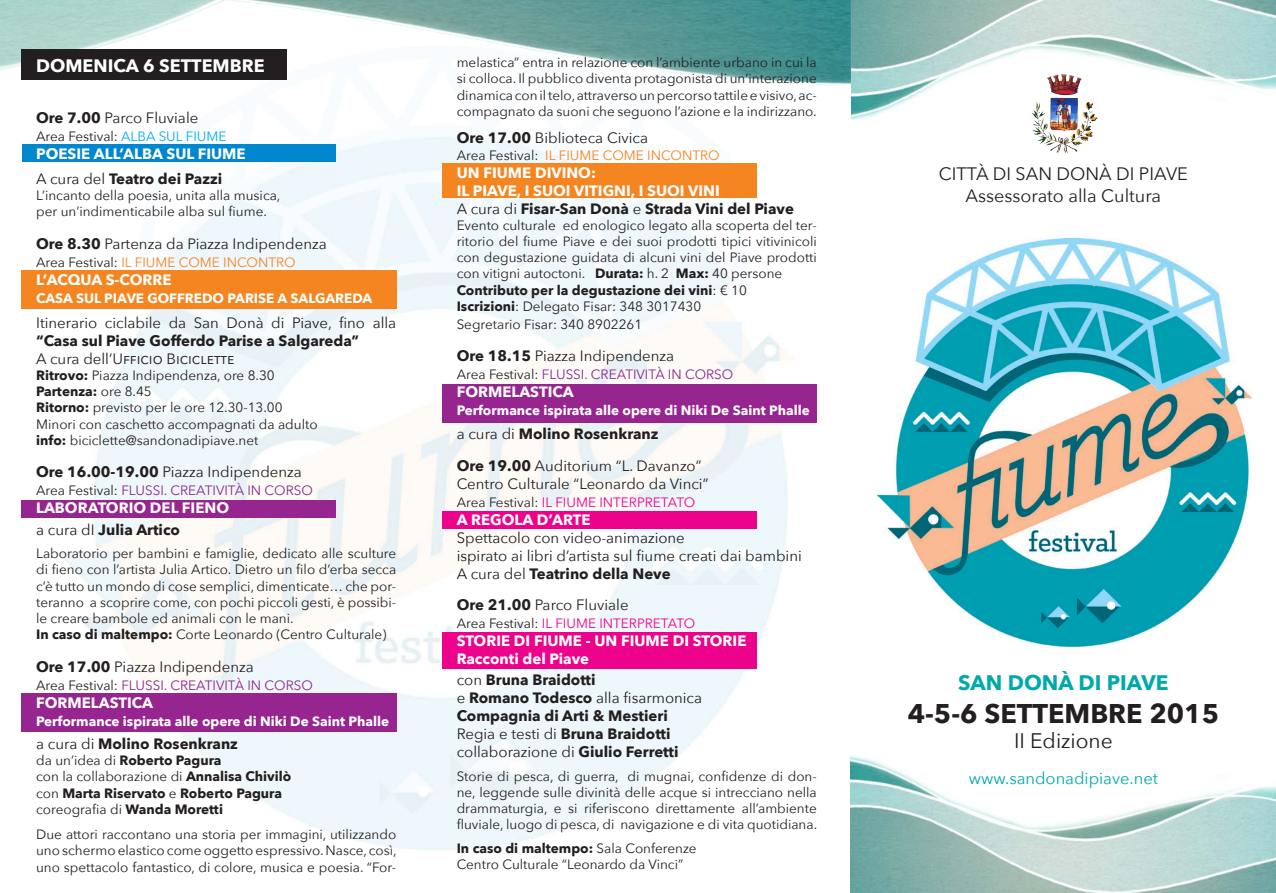
<style>
.page{position:relative;width:1276px;height:893px;background:#fff}
.page>*{position:absolute;margin:0;border:0;box-sizing:border-box;transform-origin:0 0}
.t1{font:700 27px "Avenir Next";color:#231f20}
.t2{font:700 21px "Avenir Next";color:#00a9ab}
.t3{font:21px "Avenir Next";color:#231f20}
.t4{font:18px "Avenir Next";color:#231f20}
.t5{font:700 18px "Avenir Next";color:#fff}
.t6{font:16.5px "Avenir Next";color:#00a9ab}
.t7{font:15px/18px "Avenir Next";color:#231f20}
.t8{font:700 15px "Avenir Next";color:#231f20}
.t9{font:700 15px "Avenir Next";color:#fff}
.t10{font:13.5px/16.2px "Avenir Next";color:#231f20;text-align:justify}
.t11{font:700 13.5px "Avenir Next";color:#231f20}
.t12{font:700 13.5px "Avenir Next";color:#fff}
.t13{font:13.5px "Avenir Next";color:#8a278f}
.t14{font:13.5px "Avenir Next";color:#f58520}
.t15{font:13.5px "Avenir Next";color:#ed028c}
.s1{font-weight:700}
.s2{color:#00aeef}
.s3{font-weight:400}
.s4{color:#231f20}
</style>
<div class="page">
<img style="left:56px;top:126px;width:738px;height:724px">
<img style="left:851px;top:0;width:425px;height:121px">
<img style="left:1031px;top:74px;width:66px;height:80px">
<img style="left:850px;top:755px;width:426px;height:138px">
<img style="left:877px;top:239px;width:374px;height:409px">
<img style="left:0;top:0;width:850px;height:86px">
<div style="left:21px;top:49px;width:266px;height:30px;background:#231f20"></div>
<div style="left:33px;top:51px;width:243px;height:29px;background:#231f20"></div>
<div style="left:21px;top:270px;width:375px;height:38px;background:#f58520"></div>
<div style="left:22px;top:145px;width:313px;height:17px;background:#0087cd"></div>
<div style="left:21px;top:500px;width:314px;height:18px;background:#96258f"></div>
<div style="left:442px;top:384px;width:375px;height:38px;background:#96258f"></div>
<div style="left:442px;top:511px;width:315px;height:18px;background:#ed028c"></div>
<div style="left:442px;top:632px;width:315px;height:36px;background:#ed028c"></div>
<div style="left:442px;top:163px;width:315px;height:35px;background:#f58520"></div>
<div style="left:21px;top:694px;width:375px;height:38px;background:#96258f"></div>
<p class="t5" style="left:36px;top:50px;width:230px">DOMENICA 6 SETTEMBRE</p>
<p class="t7" style="left:36px;top:108px;width:164px"><span class="s1">Ore 7.00</span> Parco Fluviale</p>
<p class="t10" style="left:36px;top:127px;width:192px">Area Festival: <span class="s2">ALBA SUL FIUME</span></p>
<p class="t9" style="left:36px;top:140px;width:211px">POESIE ALL’ALBA SUL FIUME</p>
<p class="t8" style="left:36px;top:166px;width:187px"><span class="s3">A cura del</span> Teatro dei Pazzi</p>
<p class="t10" style="left:36px;top:187px;width:246px">L’incanto della poesia, unita alla musica,</p>
<p class="t10" style="left:36px;top:203px;width:232px">per un’indimenticabile alba sul fiume.</p>
<p class="t7" style="left:36px;top:234px;width:292px"><span class="s1">Ore 8.30</span> Partenza da Piazza Indipendenza</p>
<p class="t14" style="left:36px;top:251px;width:261px"><span class="s4">Area Festival:</span> IL FIUME COME INCONTRO</p>
<p class="t9" style="left:36px;top:266px;width:137px">L’ACQUA S-CORRE</p>
<p class="t12" style="left:36px;top:286px;width:338px">CASA SUL PIAVE GOFFREDO PARISE A SALGAREDA</p>
<p class="t7" style="left:36px;top:313px;width:362px">Itinerario ciclabile da San Donà di Piave, fino alla <span class="s1">“Casa sul Piave Gofferdo Parise a Salgareda”</span></p>
<p class="t7" style="left:36px;top:349px;width:200px">A cura dell’Ufficio Biciclette</p>
<p class="t10" style="left:36px;top:367px;width:240px"><span class="s1">Ritrovo:</span> Piazza Indipendenza, ore 8.30</p>
<p class="t11" style="left:36px;top:380px;width:117px">Partenza: <span class="s3">ore 8.45</span></p>
<p class="t10" style="left:36px;top:399px;width:248px"><span class="s1">Ritorno:</span> previsto per le ore 12.30-13.00</p>
<p class="t10" style="left:36px;top:415px;width:283px">Minori con caschetto accompagnati da adulto</p>
<p class="t10" style="left:36px;top:431px;width:224px"><span class="s1">info:</span> biciclette@sandonadipiave.net</p>
<p class="t7" style="left:36px;top:462px;width:267px"><span class="s1">Ore 16.00-19.00</span> Piazza Indipendenza</p>
<p class="t13" style="left:36px;top:479px;width:278px"><span class="s4">Area Festival:</span> FLUSSI. CREATIVITÀ IN CORSO</p>
<p class="t9" style="left:36px;top:495px;width:194px">LABORATORIO DEL FIENO</p>
<p class="t8" style="left:36px;top:517px;width:145px"><span class="s3">a cura dI</span> Julia Artico</p>
<p class="t10" style="left:36px;top:545px;width:362px">Laboratorio per bambini e famiglie, dedicato alle sculture di fieno con l’artista Julia Artico. Dietro un filo d’erba secca c’è tutto un mondo di cose semplici, dimenticate… che por&shy;teranno a scoprire come, con pochi piccoli gesti, è possibi&shy;le creare bambole ed animali con le mani.</p>
<p class="t10" style="left:36px;top:626px;width:352px"><span class="s1">In caso di maltempo:</span> Corte Leonardo (Centro Culturale)</p>
<p class="t7" style="left:36px;top:657px;width:219px"><span class="s1">Ore 17.00</span> Piazza Indipendenza</p>
<p class="t13" style="left:36px;top:674px;width:278px"><span class="s4">Area Festival:</span> FLUSSI. CREATIVITÀ IN CORSO</p>
<p class="t9" style="left:36px;top:689px;width:118px">FORMELASTICA</p>
<p class="t12" style="left:36px;top:709px;width:354px">Performance ispirata alle opere di Niki De Saint Phalle</p>
<p class="t8" style="left:36px;top:731px;width:203px"><span class="s3">a cura di</span> Molino Rosenkranz</p>
<p class="t11" style="left:36px;top:749px;width:187px"><span class="s3">da un’idea di</span> Roberto Pagura</p>
<p class="t10" style="left:36px;top:768px;width:257px">con la collaborazione di <span class="s1">Annalisa Chivilò</span></p>
<p class="t11" style="left:36px;top:781px;width:247px"><span class="s3">con</span> Marta Riservato <span class="s3">e</span> Roberto Pagura</p>
<p class="t10" style="left:36px;top:800px;width:188px">coreografia di <span class="s1">Wanda Moretti</span></p>
<p class="t10" style="left:36px;top:826px;width:362px">Due attori raccontano una storia per immagini, utilizzando uno schermo elastico come oggetto espressivo. Nasce, così, uno spettacolo fantastico, di colore, musica e poesia. “For-</p>
<p class="t10" style="left:457px;top:54px;width:362px">melastica” entra in relazione con l’ambiente urbano in cui la si colloca. Il pubblico diventa protagonista di un’interazione dinamica con il telo, attraverso un percorso tattile e visivo, ac&shy;compagnato da suoni che seguono l’azione e la indirizzano.</p>
<p class="t7" style="left:457px;top:129px;width:193px"><span class="s1">Ore 17.00</span> Biblioteca Civica</p>
<p class="t14" style="left:457px;top:144px;width:264px"><span class="s4">Area Festival:</span> IL FIUME COME INCONTRO</p>
<p class="t9" style="left:457px;top:159px;width:141px">UN FIUME DIVINO:</p>
<p class="t9" style="left:457px;top:177px;width:265px">IL PIAVE, I SUOI VITIGNI, I SUOI VINI</p>
<p class="t8" style="left:457px;top:195px;width:339px"><span class="s3">A cura di</span> Fisar-San Donà <span class="s3">e</span> Strada Vini del Piave</p>
<p class="t10" style="left:457px;top:216px;width:362px">Evento culturale ed enologico legato alla scoperta del ter&shy;ritorio del fiume Piave e dei suoi prodotti tipici vitivinicoli con degustazione guidata di alcuni vini del Piave prodotti con vitigni autoctoni. <span class="s1">Durata:</span> h. 2 <span class="s1">Max:</span> 40 persone</p>
<p class="t11" style="left:457px;top:278px;width:292px">Contributo per la degustazione dei vini<span class="s3">: € 10</span></p>
<p class="t10" style="left:457px;top:297px;width:246px"><span class="s1">Iscrizioni</span>: Delegato Fisar: 348 3017430</p>
<p class="t10" style="left:457px;top:315px;width:187px">Segretario Fisar: 340 8902261</p>
<p class="t7" style="left:457px;top:346px;width:219px"><span class="s1">Ore 18.15</span> Piazza Indipendenza</p>
<p class="t13" style="left:457px;top:363px;width:278px"><span class="s4">Area Festival:</span> FLUSSI. CREATIVITÀ IN CORSO</p>
<p class="t9" style="left:457px;top:379px;width:118px">FORMELASTICA</p>
<p class="t12" style="left:457px;top:399px;width:354px">Performance ispirata alle opere di Niki De Saint Phalle</p>
<p class="t8" style="left:457px;top:420px;width:203px"><span class="s3">a cura di</span> Molino Rosenkranz</p>
<p class="t7" style="left:457px;top:456px;width:246px"><span class="s1">Ore 19.00</span> Auditorium “L. Davanzo”</p>
<p class="t7" style="left:457px;top:474px;width:253px">Centro Culturale “Leonardo da Vinci”</p>
<p class="t15" style="left:457px;top:491px;width:240px"><span class="s4">Area Festival:</span> IL FIUME INTERPRETATO</p>
<p class="t9" style="left:457px;top:507px;width:135px">A REGOLA D’ARTE</p>
<p class="t7" style="left:457px;top:528px;width:230px">Spettacolo con video-animazione</p>
<p class="t7" style="left:457px;top:546px;width:347px">ispirato ai libri d’artista sul fiume creati dai bambini</p>
<p class="t8" style="left:457px;top:561px;width:215px"><span class="s3">A cura del</span> Teatrino della Neve</p>
<p class="t7" style="left:457px;top:595px;width:173px"><span class="s1">Ore 21.00</span> Parco Fluviale</p>
<p class="t15" style="left:457px;top:612px;width:240px"><span class="s4">Area Festival:</span> IL FIUME INTERPRETATO</p>
<p class="t9" style="left:457px;top:627px;width:291px">STORIE DI FIUME - UN FIUME DI STORIE</p>
<p class="t9" style="left:457px;top:645px;width:134px">Racconti del Piave</p>
<p class="t8" style="left:457px;top:667px;width:140px"><span class="s3">con</span> Bruna Braidotti</p>
<p class="t7" style="left:457px;top:688px;width:247px">e <span class="s1">Romano Todesco</span> alla fisarmonica</p>
<p class="t8" style="left:457px;top:703px;width:213px">Compagnia di Arti &amp; Mestieri</p>
<p class="t8" style="left:457px;top:721px;width:215px"><span class="s3">Regia e testi di</span> Bruna Braidotti</p>
<p class="t7" style="left:457px;top:742px;width:223px">collaborazione di <span class="s1">Giulio Ferretti</span></p>
<p class="t10" style="left:457px;top:767px;width:362px">Storie di pesca, di guerra, di mugnai, confidenze di don&shy;ne, leggende sulle divinità delle acque si intrecciano nella drammaturgia, e si riferiscono direttamente all’ambiente fluviale, luogo di pesca, di navigazione e di vita quotidiana.</p>
<p class="t11" style="left:457px;top:836px;width:241px">In caso di maltempo: <span class="s3">Sala Conferenze</span></p>
<p class="t10" style="left:457px;top:855px;width:228px">Centro Culturale “Leonardo da Vinci”</p>
<p class="t4" style="left:939px;top:159px;width:250px">CITTÀ DI SAN DONÀ DI PIAVE</p>
<p class="t4" style="left:965px;top:180px;width:197px">Assessorato alla Cultura</p>
<p class="t2" style="left:958px;top:665px;width:212px">SAN DONÀ DI PIAVE</p>
<p class="t1" style="left:907px;top:690px;width:313px">4-5-6 SETTEMBRE 2015</p>
<p class="t3" style="left:1014px;top:723px;width:100px">II Edizione</p>
<p class="t6" style="left:968px;top:764px;width:191px">www.sandonadipiave.net</p>
</div>
